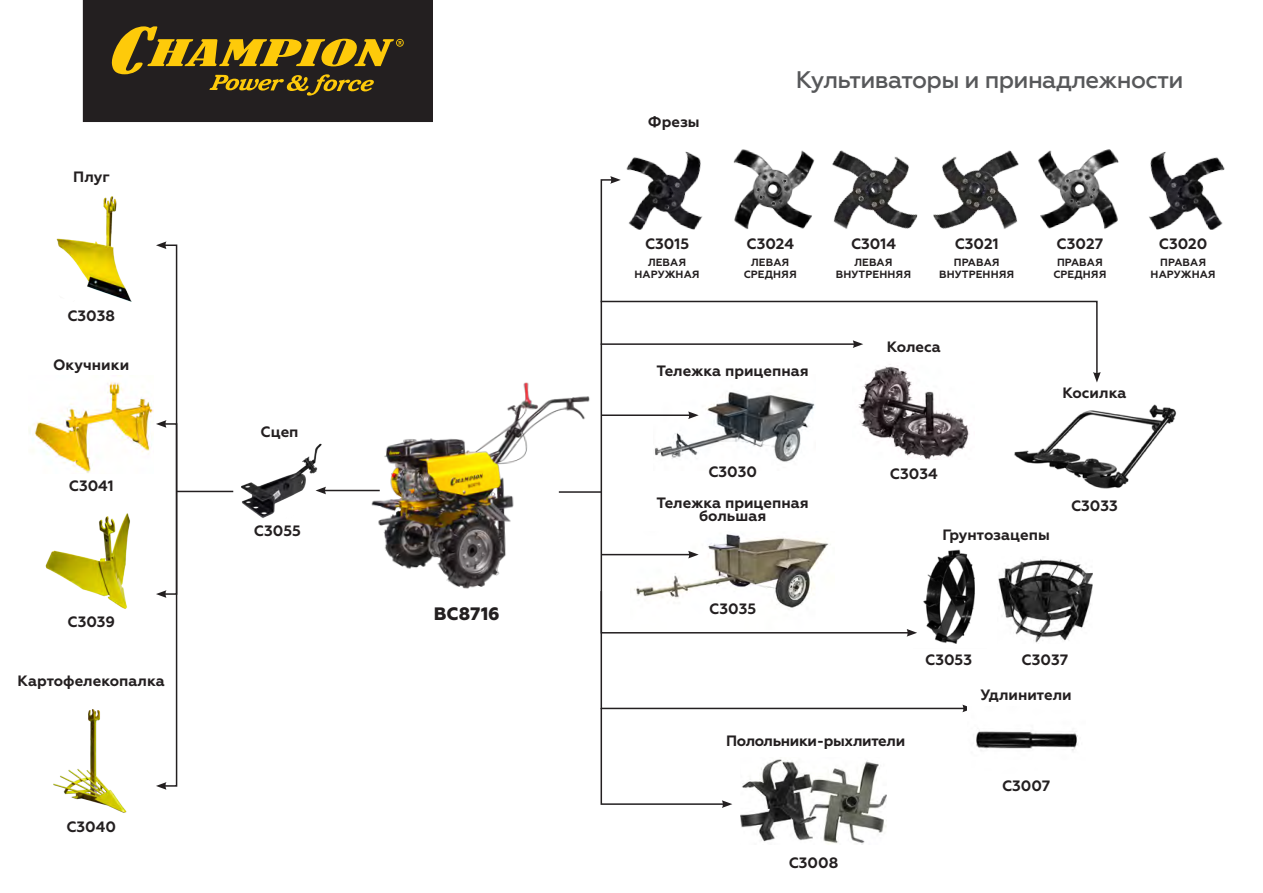
<style>
.page{position:relative;width:1263px;height:893px;background:#fff}
.page>*{position:absolute;margin:0;border:0;box-sizing:border-box;transform-origin:0 0}
.t1{font:500 24px "Geometria";letter-spacing:-.025em;color:#57585a}
.t2{font:800 18px "Geometria";color:#231f20}
.Add{font:700 15px/13.5px "Geometria";color:#231f20;text-align:center}
.Add-2{font:700 15px "Geometria";letter-spacing:-.025em;color:#231f20}
.Add-3{font:700 10.5px/12.6px "Geometria";letter-spacing:.01em;color:#231f20;text-align:center}
</style>
<div class="page">
<div style="left:83px;top:0;width:349px;height:122px;background:#231f20"></div>
<svg style="left:112px;top:26px;width:292px;height:70px"></svg>
<img style="left:353px;top:382px;width:237px;height:207px">
<img style="left:56px;top:196px;width:76px;height:106px">
<img style="left:29px;top:375px;width:124px;height:99px">
<img style="left:45px;top:513px;width:85px;height:96px">
<img style="left:53px;top:709px;width:74px;height:104px">
<img style="left:233px;top:443px;width:97px;height:75px">
<hr style="left:324px;top:490px;width:56px;height:1px;background:#231f20">
<svg style="left:315px;top:487px;width:11px;height:7px"></svg>
<div style="left:163px;top:244px;width:14px;height:543px;border:2px solid #231f20"></div>
<svg style="left:156px;top:782px;width:10px;height:8px"></svg>
<svg style="left:156px;top:241px;width:10px;height:8px"></svg>
<div style="left:163px;top:423px;width:14px;height:172px;border:2px solid #231f20"></div>
<svg style="left:156px;top:590px;width:10px;height:8px"></svg>
<svg style="left:156px;top:420px;width:10px;height:8px"></svg>
<img style="left:1014px;top:404px;width:163px;height:85px">
<img style="left:927px;top:549px;width:48px;height:61px">
<img style="left:998px;top:559px;width:94px;height:84px">
<svg style="left:910px;top:300px;width:191px;height:82px"></svg>
<svg style="left:600px;top:179px;width:310px;height:411px"></svg>
<svg style="left:610px;top:176px;width:11px;height:8px"></svg>
<svg style="left:600px;top:590px;width:373px;height:218px"></svg>
<hr style="left:176px;top:491px;width:57px;height:1px;background:#231f20">
<img style="left:852px;top:361px;width:123px;height:99px">
<img style="left:740px;top:758px;width:147px;height:86px">
<img style="left:968px;top:707px;width:110px;height:66px">
<img style="left:726px;top:150px;width:88px;height:80px">
<img style="left:623px;top:151px;width:88px;height:79px">
<img style="left:1149px;top:152px;width:76px;height:78px">
<img style="left:933px;top:150px;width:86px;height:79px">
<img style="left:830px;top:150px;width:87px;height:80px">
<img style="left:1038px;top:150px;width:81px;height:79px">
<hr style="left:559px;top:491px;width:42px;height:2px;background:#231f20">
<p class="Add" style="left:73px;top:170px;width:38px">Плуг</p>
<p class="Add" style="left:67px;top:309px;width:49px">C3038</p>
<p class="Add" style="left:53px;top:358px;width:78px">Окучники</p>
<p class="Add" style="left:69px;top:479px;width:46px">С3041</p>
<p class="Add" style="left:67px;top:615px;width:49px">С3039</p>
<p class="Add" style="left:18px;top:674px;width:149px">Картофелекопалка</p>
<p class="Add" style="left:66px;top:820px;width:51px">С3040</p>
<p class="Add" style="left:261px;top:425px;width:39px">Сцеп</p>
<p class="Add" style="left:254px;top:524px;width:49px">С3055</p>
<p class="t2" style="left:434px;top:603px;width:68px">BC8716</p>
<p class="Add" style="left:648px;top:115px;width:53px">Фрезы</p>
<h1 class="t1" style="left:796px;top:66px;width:389px">Культиваторы и принадлежности</h1>
<p class="Add" style="left:645px;top:237px;width:46px">C3015</p>
<p class="Add" style="left:746px;top:237px;width:49px">C3024</p>
<p class="Add" style="left:955px;top:237px;width:45px">C3021</p>
<p class="Add" style="left:1159px;top:237px;width:50px">C3020</p>
<p class="Add-3" style="left:634px;top:256px;width:67px">ЛЕВАЯ<br>НАРУЖНАЯ</p>
<p class="Add-3" style="left:744px;top:256px;width:55px">ЛЕВАЯ<br>СРЕДНЯЯ</p>
<p class="Add-3" style="left:939px;top:256px;width:77px">ПРАВАЯ<br>ВНУТРЕННЯЯ</p>
<p class="Add-3" style="left:1150px;top:256px;width:67px">ПРАВАЯ<br>НАРУЖНАЯ</p>
<p class="Add" style="left:851px;top:237px;width:46px">C3014</p>
<p class="Add-3" style="left:836px;top:256px;width:77px">ЛЕВАЯ<br>ВНУТРЕННЯЯ</p>
<p class="Add" style="left:1056px;top:237px;width:48px">C3027</p>
<p class="Add-3" style="left:1053px;top:256px;width:55px">ПРАВАЯ<br>СРЕДНЯЯ</p>
<p class="Add" style="left:656px;top:364px;width:154px">Тележка прицепная</p>
<p class="Add" style="left:708px;top:465px;width:50px">C3030</p>
<p class="Add" style="left:656px;top:496px;width:154px">Тележка прицепная большая</p>
<p class="Add" style="left:709px;top:602px;width:48px">C3035</p>
<p class="Add" style="left:887px;top:340px;width:56px">Колеса</p>
<p class="Add" style="left:1062px;top:386px;width:66px">Косилка</p>
<p class="Add" style="left:890px;top:467px;width:49px">C3034</p>
<p class="Add" style="left:942px;top:528px;width:109px">Грунтозацепы</p>
<p class="Add" style="left:1071px;top:500px;width:48px">C3033</p>
<p class="Add" style="left:925px;top:653px;width:48px">C3053</p>
<p class="Add" style="left:1022px;top:653px;width:48px">C3037</p>
<p class="Add" style="left:980px;top:689px;width:93px">Удлинители</p>
<p class="Add-2" style="left:726px;top:732px;width:180px">Полольники-рыхлители</p>
<p class="Add" style="left:789px;top:856px;width:51px">C3008</p>
<p class="Add" style="left:1002px;top:779px;width:50px">C3007</p>
</div>
